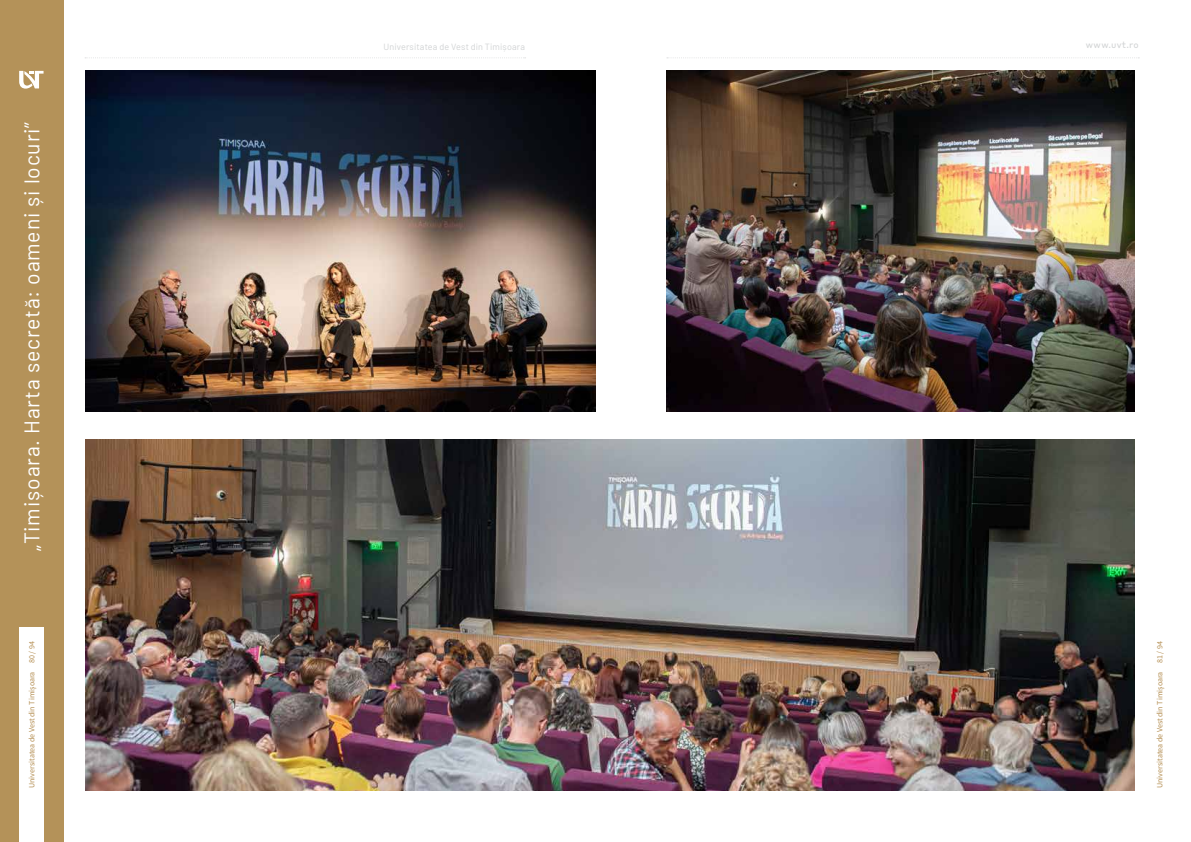
<style>
.page{position:relative;width:1191px;height:842px;background:#fff}
.page>*{position:absolute;margin:0;border:0;box-sizing:border-box;transform-origin:0 0}
.t1{font:21.1px "Barlow";letter-spacing:.04em;color:#fff}
.t2{font:9px "Barlow";letter-spacing:.015em;color:#d1d3d4}
.t3{font:9px "Styrene B";letter-spacing:.045em;color:#d1d3d4}
.t4{font:8px "Source Sans Variable";color:#b58f53}
</style>
<div class="page">
<div style="left:0;top:0;width:64px;height:842px;background:#b49259"></div>
<div style="left:19px;top:626px;width:25px;height:216px;background:#fff"></div>
<svg style="left:19px;top:71px;width:25px;height:18px"></svg>
<img style="left:85px;top:440px;width:1049px;height:351px">
<img style="left:85px;top:71px;width:510px;height:340px">
<img style="left:666px;top:71px;width:468px;height:340px">
<svg style="left:667px;top:57px;width:472px;height:1px"></svg>
<svg style="left:85px;top:57px;width:440px;height:1px"></svg>
<h1 class="t1" style="left:17px;top:551px;width:431px;rotate:-90deg">„Timișoara. Harta secretă: oameni și locuri”</h1>
<p class="t2" style="left:383px;top:41px;width:143px">Universitatea de Vest din Timișoara</p>
<p class="t3" style="left:1086px;top:37px;width:54px">www.uvt.ro</p>
<p class="t4" style="left:27px;top:788px;width:148px;rotate:-90deg">Universitatea de Vest din Timișoara 80 / 94</p>
<p class="t4" style="left:1155px;top:788px;width:148px;rotate:-90deg">Universitatea de Vest din Timișoara 81 / 94</p>
</div>
